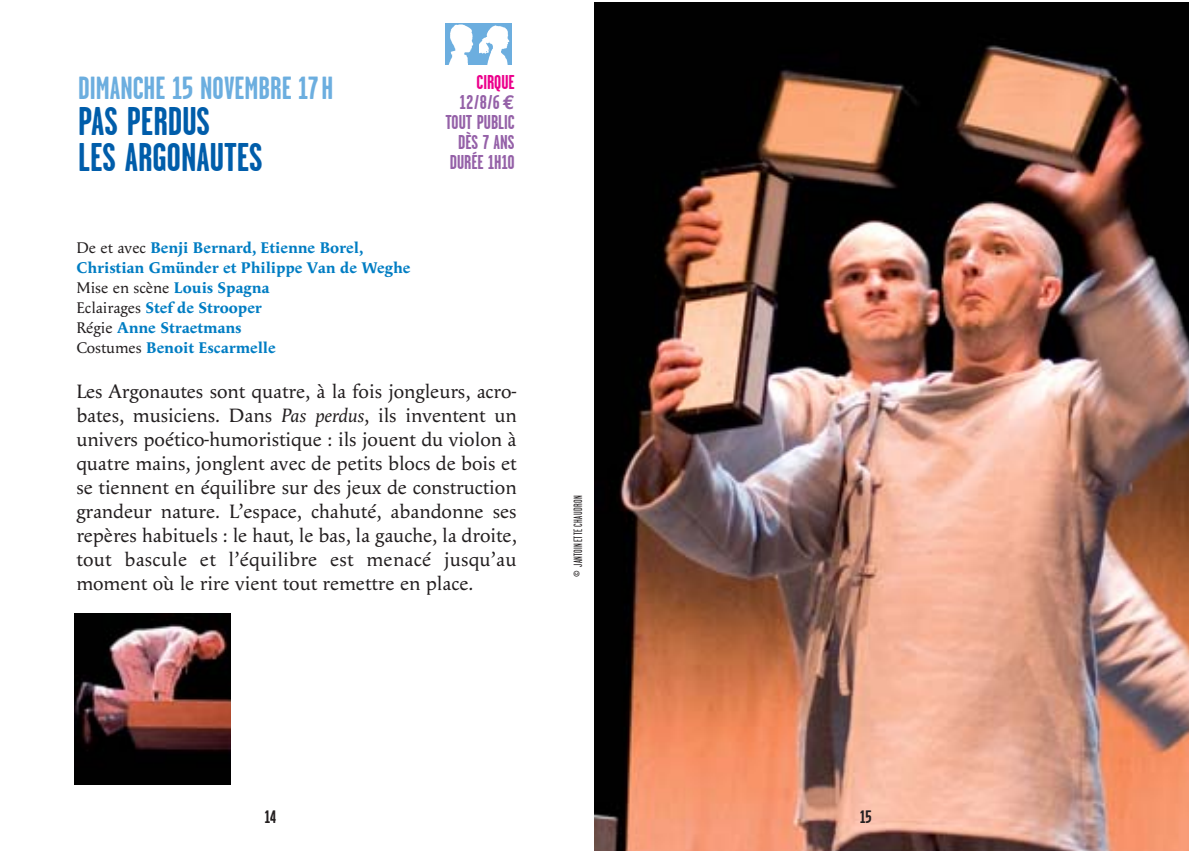
<style>
.page{position:relative;width:1191px;height:851px;background:#fff}
.page>*{position:absolute;margin:0;border:0;box-sizing:border-box;transform-origin:0 0}
.t1{font:700 40px/36px "Garage Gothic";color:#005daa}
.t2{font:700 32px "Garage Gothic";color:#6caedf}
.t3{font:20px/24px "Apolline";color:#231f20;text-align:justify}
.t4{font:700 20px/20px "Garage Gothic";color:#9561a8;text-align:right}
.t5{font:700 18px "Garage Gothic";color:#231f20}
.t6{font:700 16px/20px "Apolline";color:#007dc3}
.t7{font:12px "Garage Gothic";letter-spacing:.03em;color:#231f20}
.s1{color:#ec008c}
.s2{font-family:"Euro Mono"}
.s3{font-weight:400;color:#231f20}
.s4{font-style:italic}
.s5{font-weight:700}
</style>
<div class="page">
<img style="left:594px;top:2px;width:594px;height:848px">
<img style="left:446px;top:24px;width:65px;height:41px">
<img style="left:74px;top:613px;width:156px;height:171px">
<h2 class="t2" style="left:78px;top:76px;width:257px">DIMANCHE 15 NOVEMBRE 17H</h2>
<h1 class="t1" style="left:78px;top:107px;width:186px">PAS PERDUS<br>LES ARGONAUTES</h1>
<p class="t4" style="left:445px;top:74px;width:71px"><span class="s1">CIRQUE<br></span>12/8/6<span class="s2">€<br></span>TOUT PUBLIC<br>DÈS 7 ANS<br>DURÉE 1H10</p>
<p class="t6" style="left:76px;top:239px;width:335px"><span class="s3">De et avec</span> Benji Bernard, Etienne Borel,<br>Christian Gmünder et Philippe Van de Weghe<br><span class="s3">Mise en scène</span> Louis Spagna<br><span class="s3">Eclairages</span> Stef de Strooper<br><span class="s3">Régie</span> Anne Straetmans<br><span class="s3">Costumes</span> Benoit Escarmelle</p>
<p class="t3" style="left:76px;top:380px;width:442px">Les Argonautes sont quatre, à la fois jongleurs, acro&shy;bates, musiciens. Dans <span class="s4">Pas perdus</span>, ils inventent un univers poético-humoristique : ils jouent du violon à quatre mains, jonglent avec de petits blocs de bois et se tiennent en équilibre sur des jeux de construction grandeur nature. L’espace, chahuté, abandonne ses repères habituels : le haut, le bas, la gauche, la droite, tout bascule et l’équilibre est menacé jusqu’au moment où le rire vient tout remettre en place.</p>
<p class="t7" style="left:573px;top:576px;width:83px;rotate:-90deg"><span class="s5">©</span> JANTOINETTE CHAUDRON</p>
<p class="t5" style="left:265px;top:810px;width:13px">14</p>
<p class="t5" style="left:860px;top:810px;width:13px">15</p>
</div>
